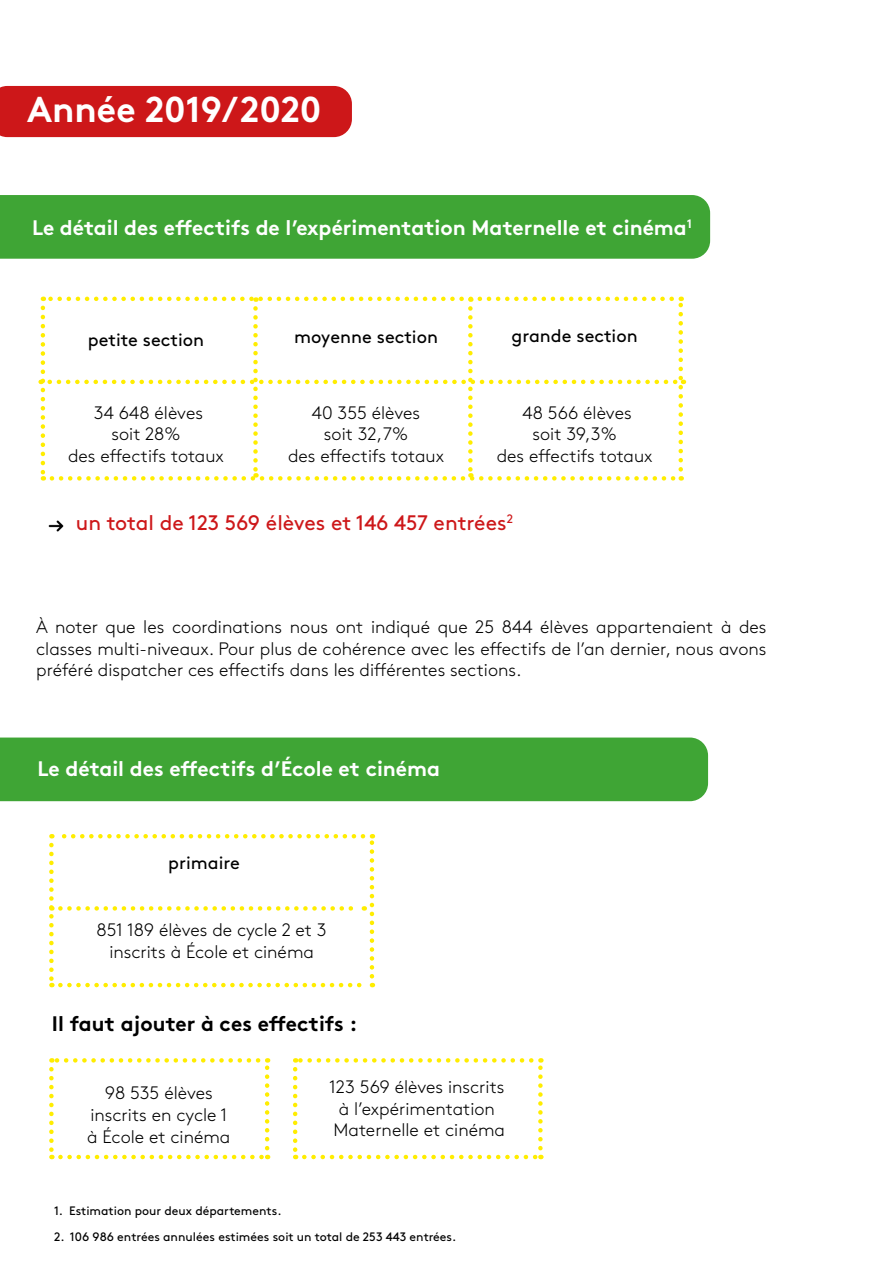
<style>
.page{position:relative;width:893px;height:1263px;background:#fff}
.page>*{position:absolute;margin:0;border:0;box-sizing:border-box;transform-origin:0 0}
.t1{font:700 36px "Brown Std";color:#fff}
.t2{font:700 21px "Brown Std";color:#fff}
.t3{font:21px "Brown Std";color:#cd1719}
.t4{font:700 21px "Brown Std";color:#000}
.t5{font:300 18px/21.6px "Brown Std";color:#000;text-align:center}
.t6{font:18px "Brown Std";color:#000}
.t7{font:12.3px "Brown Std";color:#000}
</style>
<div class="page">
<div style="left:0;top:195px;width:710px;height:64px;background:#3fa535"></div>
<svg style="left:41px;top:297px;width:643px;height:184px"></svg>
<svg style="left:49px;top:834px;width:325px;height:153px"></svg>
<svg style="left:49px;top:1069px;width:5px;height:90px"></svg>
<svg style="left:60px;top:1155px;width:208px;height:4px"></svg>
<svg style="left:265px;top:1058px;width:4px;height:90px"></svg>
<svg style="left:51px;top:1058px;width:207px;height:5px"></svg>
<svg style="left:293px;top:1069px;width:4px;height:90px"></svg>
<svg style="left:304px;top:1155px;width:237px;height:4px"></svg>
<svg style="left:538px;top:1058px;width:5px;height:90px"></svg>
<svg style="left:295px;top:1058px;width:236px;height:5px"></svg>
<div style="left:0;top:86px;width:352px;height:51px;background:#cd1719"></div>
<div style="left:0;top:737px;width:708px;height:64px;background:#3fa535"></div>
<img style="left:48px;top:520px;width:16px;height:12px">
<h1 class="t1" style="left:27px;top:87px;width:296px">Année 2019/2020</h1>
<p class="t2" style="left:32px;top:215px;width:661px">Le détail des effectifs de l’expérimentation Maternelle et cinéma<sup>1</sup></p>
<p class="t6" style="left:88px;top:329px;width:118px">petite section</p>
<p class="t6" style="left:294px;top:327px;width:145px">moyenne section</p>
<p class="t6" style="left:512px;top:326px;width:128px">grande section</p>
<p class="t5" style="left:68px;top:402px;width:157px">34 648 élèves<br>soit 28%<br>des effectifs totaux</p>
<p class="t5" style="left:288px;top:402px;width:157px">40 355 élèves<br>soit 32,7%<br>des effectifs totaux</p>
<p class="t5" style="left:497px;top:402px;width:157px">48 566 élèves<br>soit 39,3%<br>des effectifs totaux</p>
<p class="t3" style="left:76px;top:511px;width:439px">un total de 123 569 élèves et 146 457 entrées<sup>2</sup></p>
<p class="t5" style="left:36px;top:616px;width:732px;text-align:justify">À noter que les coordinations nous ont indiqué que 25 844 élèves appartenaient à des classes multi-niveaux. Pour plus de cohérence avec les effectifs de l’an dernier, nous avons préféré dispatcher ces effectifs dans les différentes sections.</p>
<p class="t2" style="left:37px;top:755px;width:404px">Le détail des effectifs d’École et cinéma</p>
<p class="t6" style="left:168px;top:852px;width:73px">primaire</p>
<p class="t5" style="left:96px;top:919px;width:232px">851 189 élèves de cycle 2 et 3 inscrits à École et cinéma</p>
<p class="t4" style="left:52px;top:1011px;width:307px">Il faut ajouter à ces effectifs :</p>
<p class="t5" style="left:87px;top:1083px;width:145px">98 535 élèves inscrits en cycle 1 à École et cinéma</p>
<p class="t5" style="left:329px;top:1076px;width:177px;text-align:left">123 569 élèves inscrits à l’expérimentation<br>Maternelle et cinéma</p>
<p class="t7" style="left:54px;top:1204px;width:229px">1. Estimation pour deux départements.</p>
<p class="t7" style="left:54px;top:1229px;width:404px">2. 106 986 entrées annulées estimées soit un total de 253 443 entrées.</p>
</div>
